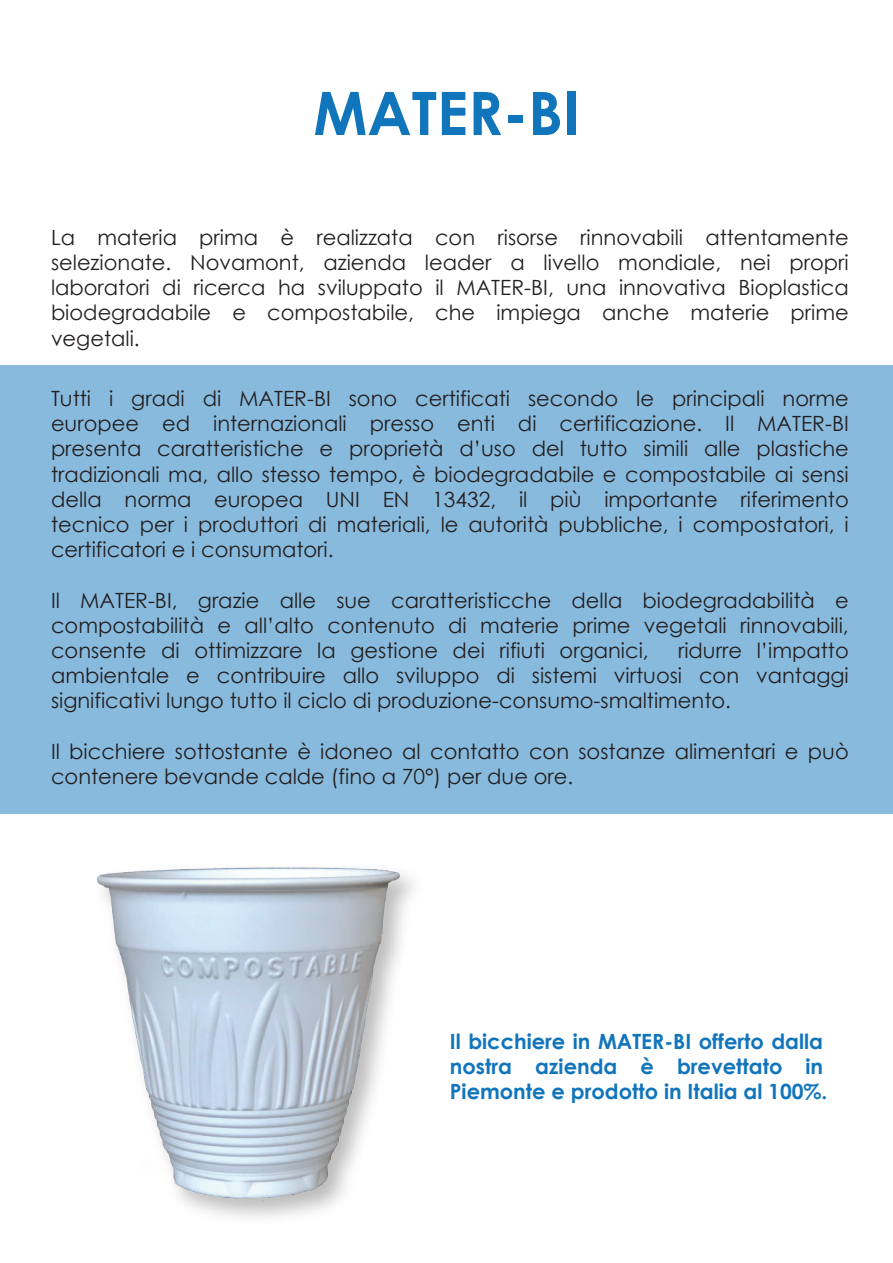
<style>
.page{position:relative;width:893px;height:1263px;background:#fff}
.page>*{position:absolute;margin:0;border:0;box-sizing:border-box;transform-origin:0 0}
.t1{font:700 60px "Century Gothic";color:#1175bc}
.t2{font:21px/25.2px "Century Gothic";color:#231f20;text-align:justify}
.t3{font:700 21px/25.2px "Century Gothic";color:#1175bc}
</style>
<div class="page">
<div style="left:0;top:365px;width:893px;height:449px;background:#88badd"></div>
<img style="left:96px;top:865px;width:323px;height:342px">
<h1 class="t1" style="left:313px;top:68px;width:268px">MATER-BI</h1>
<p class="t2" style="left:51px;top:224px;width:799px">La materia prima è realizzata con risorse rinnovabili attentamente selezionate. Novamont, azienda leader a livello mondiale, nei propri laboratori di ricerca ha sviluppato il MATER-BI, una innovativa Bioplastica biodegradabile e compostabile, che impiega anche materie prime vegetali.</p>
<p class="t2" style="left:51px;top:385px;width:799px">Tutti i gradi di MATER-BI sono certificati secondo le principali norme europee ed internazionali presso enti di certificazione. Il MATER-BI presenta caratteristiche e proprietà d’uso del tutto simili alle plastiche tradizionali ma, allo stesso tempo, è biodegradabile e compostabile ai sensi della norma europea UNI EN 13432, il più importante riferimento tecnico per i produttori di materiali, le autorità pubbliche, i compostatori, i certificatori e i consumatori.</p>
<p class="t2" style="left:51px;top:587px;width:799px">Il MATER-BI, grazie alle sue caratteristicche della biodegradabilità e compostabilità e all’alto contenuto di materie prime vegetali rinnovabili, consente di ottimizzare la gestione dei rifiuti organici,</p>
<p class="t2" style="left:51px;top:637px;width:799px;text-indent:627px">ridurre l’impatto ambientale e contribuire allo sviluppo di sistemi virtuosi con vantaggi significativi lungo tutto il ciclo di produzione-consumo-smaltimento.</p>
<p class="t2" style="left:51px;top:738px;width:799px">Il bicchiere sottostante è idoneo al contatto con sostanze alimentari e può contenere bevande calde (fino a 70°) per due ore.</p>
<p class="t3" style="left:450px;top:1028px;width:379px">Il bicchiere in MATER-BI offerto dalla nostra azienda è brevettato in<br>Piemonte e prodotto in Italia al 100%.</p>
</div>
